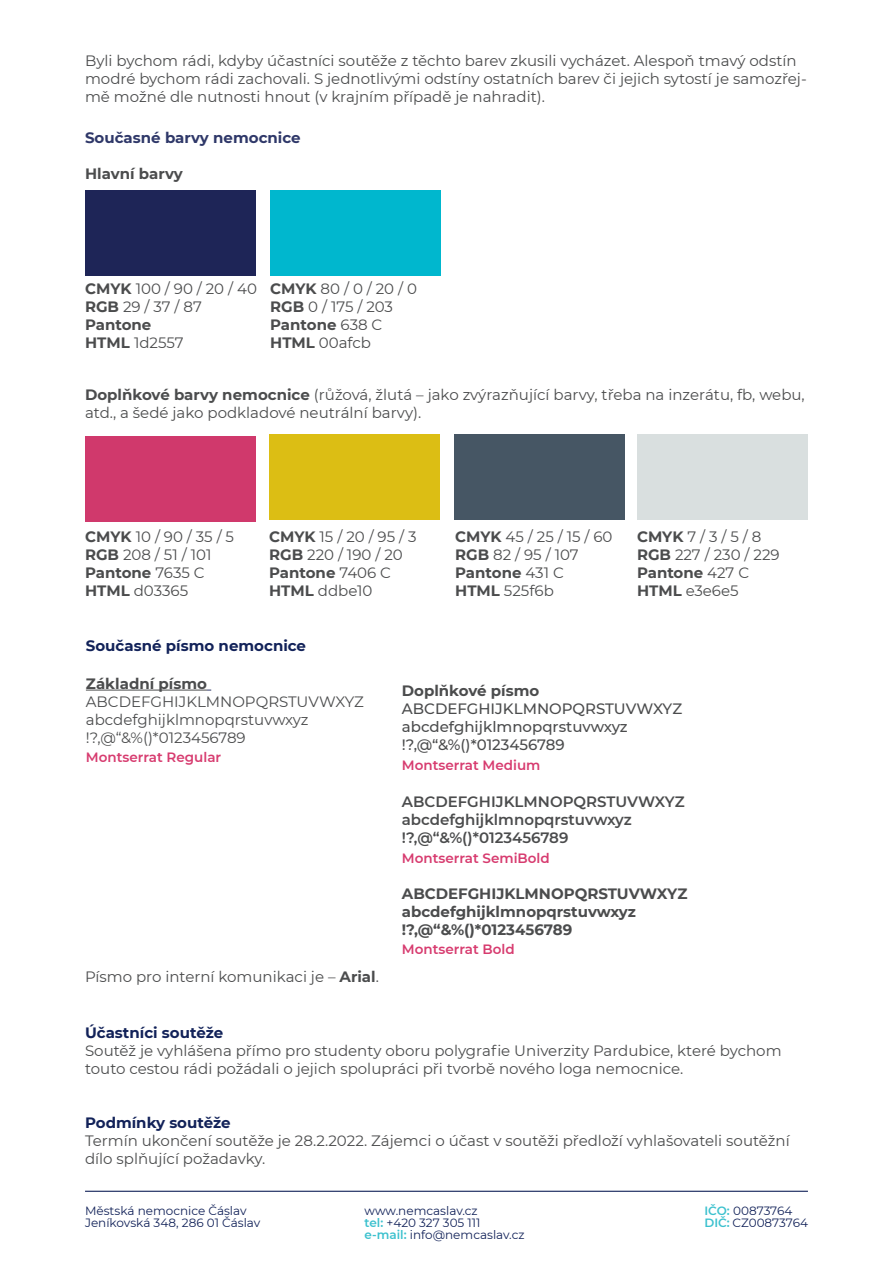
<style>
.page{position:relative;width:893px;height:1263px;background:#fff}
.page>*{position:absolute;margin:0;border:0;box-sizing:border-box;transform-origin:0 0}
.t1{font:15px/18px "Montserrat";color:#4b4c4d}
.t2{font:700 15px "Montserrat";color:#4b4c4d}
.t3{font:500 15px "Montserrat";color:#4b4c4d}
.t4{font:600 15px "Montserrat";color:#4b4c4d}
.subtitul{font:700 15px "Montserrat";color:#122259}
.t5{font:700 15px "Montserrat";color:#2f3869}
.t6{font:600 13.5px "Montserrat";color:#d73b6f}
.t7{font:12px/12px "Montserrat";color:#122259}
.s1{font-weight:700}
.s2{font-weight:400}
.s3{font-weight:600;color:#3cc1ce}
</style>
<div class="page">
<div style="left:637px;top:435px;width:170px;height:85px;background:#d9dfdf"></div>
<div style="left:454px;top:435px;width:170px;height:85px;background:#465664"></div>
<div style="left:269px;top:434px;width:170px;height:85px;background:#dcbe14"></div>
<div style="left:270px;top:191px;width:170px;height:85px;background:#00b7ce"></div>
<div style="left:85px;top:436px;width:170px;height:85px;background:#d0396c"></div>
<div style="left:85px;top:191px;width:170px;height:85px;background:#1e2557"></div>
<hr style="left:86px;top:690px;width:121px;height:1px;background:#4b4c4d">
<hr style="left:85px;top:1191px;width:723px;height:1px;background:#122259">
<p class="t1" style="left:85px;top:51px;width:723px">Byli bychom rádi, kdyby účastníci soutěže z těchto barev zkusili vycházet. Alespoň tmavý odstín modré bychom rádi zachovali. S jednotlivými odstíny ostatních barev či jejich sytostí je samozřej&shy;mě možné dle nutnosti hnout (v krajním případě je nahradit).</p>
<p class="t5" style="left:85px;top:127px;width:217px">Současné barvy nemocnice</p>
<p class="t2" style="left:85px;top:163px;width:99px">Hlavní barvy</p>
<p class="t1" style="left:85px;top:280px;width:173px"><span class="s1">CMYK</span> 100 / 90 / 20 / 40</p>
<p class="t1" style="left:85px;top:298px;width:118px"><span class="s1">RGB</span> 29 / 37 / 87</p>
<p class="t2" style="left:85px;top:314px;width:68px">Pantone</p>
<p class="t1" style="left:85px;top:334px;width:100px"><span class="s1">HTML</span> 1d2557</p>
<p class="t1" style="left:270px;top:280px;width:148px"><span class="s1">CMYK</span> 80 / 0 / 20 / 0</p>
<p class="t1" style="left:270px;top:298px;width:124px"><span class="s1">RGB</span> 0 / 175 / 203</p>
<p class="t2" style="left:270px;top:314px;width:114px">Pantone <span class="s2">638 C</span></p>
<p class="t1" style="left:270px;top:334px;width:102px"><span class="s1">HTML</span> 00afcb</p>
<p class="t1" style="left:85px;top:386px;width:721px"><span class="s1">Doplňkové barvy nemocnice</span> (růžová, žlutá – jako zvýrazňující barvy, třeba na inzerátu, fb, webu, atd., a šedé jako podkladové neutrální barvy).</p>
<p class="t1" style="left:85px;top:527px;width:151px"><span class="s1">CMYK</span> 10 / 90 / 35 / 5</p>
<p class="t1" style="left:85px;top:545px;width:128px"><span class="s1">RGB</span> 208 / 51 / 101</p>
<p class="t2" style="left:85px;top:562px;width:121px">Pantone <span class="s2">7635 C</span></p>
<p class="t1" style="left:85px;top:581px;width:105px"><span class="s1">HTML</span> d03365</p>
<p class="t1" style="left:269px;top:527px;width:149px"><span class="s1">CMYK</span> 15 / 20 / 95 / 3</p>
<p class="t1" style="left:269px;top:545px;width:135px"><span class="s1">RGB</span> 220 / 190 / 20</p>
<p class="t2" style="left:269px;top:562px;width:123px">Pantone <span class="s2">7406 C</span></p>
<p class="t1" style="left:269px;top:581px;width:105px"><span class="s1">HTML</span> ddbe10</p>
<p class="t1" style="left:455px;top:527px;width:159px"><span class="s1">CMYK</span> 45 / 25 / 15 / 60</p>
<p class="t1" style="left:455px;top:545px;width:125px"><span class="s1">RGB</span> 82 / 95 / 107</p>
<p class="t2" style="left:455px;top:562px;width:110px">Pantone <span class="s2">431 C</span></p>
<p class="t1" style="left:455px;top:581px;width:100px"><span class="s1">HTML</span> 525f6b</p>
<p class="t1" style="left:637px;top:527px;width:126px"><span class="s1">CMYK</span> 7 / 3 / 5 / 8</p>
<p class="t1" style="left:637px;top:545px;width:144px"><span class="s1">RGB</span> 227 / 230 / 229</p>
<p class="t2" style="left:637px;top:562px;width:114px">Pantone <span class="s2">427 C</span></p>
<p class="t1" style="left:637px;top:581px;width:103px"><span class="s1">HTML</span> e3e6e5</p>
<p class="subtitul" style="left:86px;top:635px;width:222px">Současné písmo nemocnice</p>
<p class="t2" style="left:86px;top:673px;width:123px">Základní písmo</p>
<p class="t1" style="left:86px;top:692px;width:280px">ABCDEFGHIJKLMNOPQRSTUVWXYZ</p>
<p class="t1" style="left:86px;top:710px;width:224px">abcdefghijklmnopqrstuvwxyz</p>
<p class="t1" style="left:86px;top:728px;width:161px">!?,@“&amp;%()*0123456789</p>
<p class="t6" style="left:86px;top:748px;width:137px">Montserrat Regular</p>
<p class="t1" style="left:85px;top:967px;width:295px">Písmo pro interní komunikaci je – <span class="s1">Arial</span>.</p>
<p class="t2" style="left:402px;top:680px;width:139px">Doplňkové písmo</p>
<p class="t3" style="left:402px;top:699px;width:282px">ABCDEFGHIJKLMNOPQRSTUVWXYZ</p>
<p class="t3" style="left:402px;top:717px;width:227px">abcdefghijklmnopqrstuvwxyz</p>
<p class="t3" style="left:402px;top:735px;width:164px">!?,@“&amp;%()*0123456789</p>
<p class="t6" style="left:402px;top:755px;width:140px">Montserrat Medium</p>
<p class="t4" style="left:402px;top:791px;width:284px">ABCDEFGHIJKLMNOPQRSTUVWXYZ</p>
<p class="t4" style="left:402px;top:809px;width:231px">abcdefghijklmnopqrstuvwxyz</p>
<p class="t4" style="left:402px;top:827px;width:168px">!?,@“&amp;%()*0123456789</p>
<p class="t6" style="left:402px;top:848px;width:149px">Montserrat SemiBold</p>
<p class="t2" style="left:402px;top:883px;width:287px">ABCDEFGHIJKLMNOPQRSTUVWXYZ</p>
<p class="t2" style="left:402px;top:901px;width:236px">abcdefghijklmnopqrstuvwxyz</p>
<p class="t2" style="left:402px;top:919px;width:172px">!?,@“&amp;%()*0123456789</p>
<p class="t6" style="left:402px;top:940px;width:114px">Montserrat Bold</p>
<p class="subtitul" style="left:85px;top:1021px;width:140px">Účastníci soutěže</p>
<p class="t1" style="left:85px;top:1041px;width:698px">Soutěž je vyhlášena přímo pro studenty oboru polygrafie Univerzity Pardubice, které bychom touto cestou rádi požádali o jejich spolupráci při tvorbě nového loga nemocnice.</p>
<p class="subtitul" style="left:85px;top:1111px;width:147px">Podmínky soutěže</p>
<p class="t1" style="left:85px;top:1131px;width:706px">Termín ukončení soutěže je 28.2.2022. Zájemci o účast v soutěži předloží vyhlašovateli soutěžní dílo splňující požadavky.</p>
<p class="t7" style="left:85px;top:1204px;width:177px">Městská nemocnice Čáslav<br>Jeníkovská 348, 286 01 Čáslav</p>
<p class="t7" style="left:704px;top:1204px;width:105px"><span class="s3">IČO:</span> 00873764<br><span class="s3">DIČ:</span> CZ00873764</p>
<p class="t7" style="left:365px;top:1204px;width:114px">www.nemcaslav.cz</p>
<p class="t7" style="left:365px;top:1216px;width:117px"><span class="s3">tel:</span> +420 327 305 111</p>
<p class="t7" style="left:365px;top:1228px;width:161px"><span class="s3">e-mail:</span> info@nemcaslav.cz</p>
</div>
